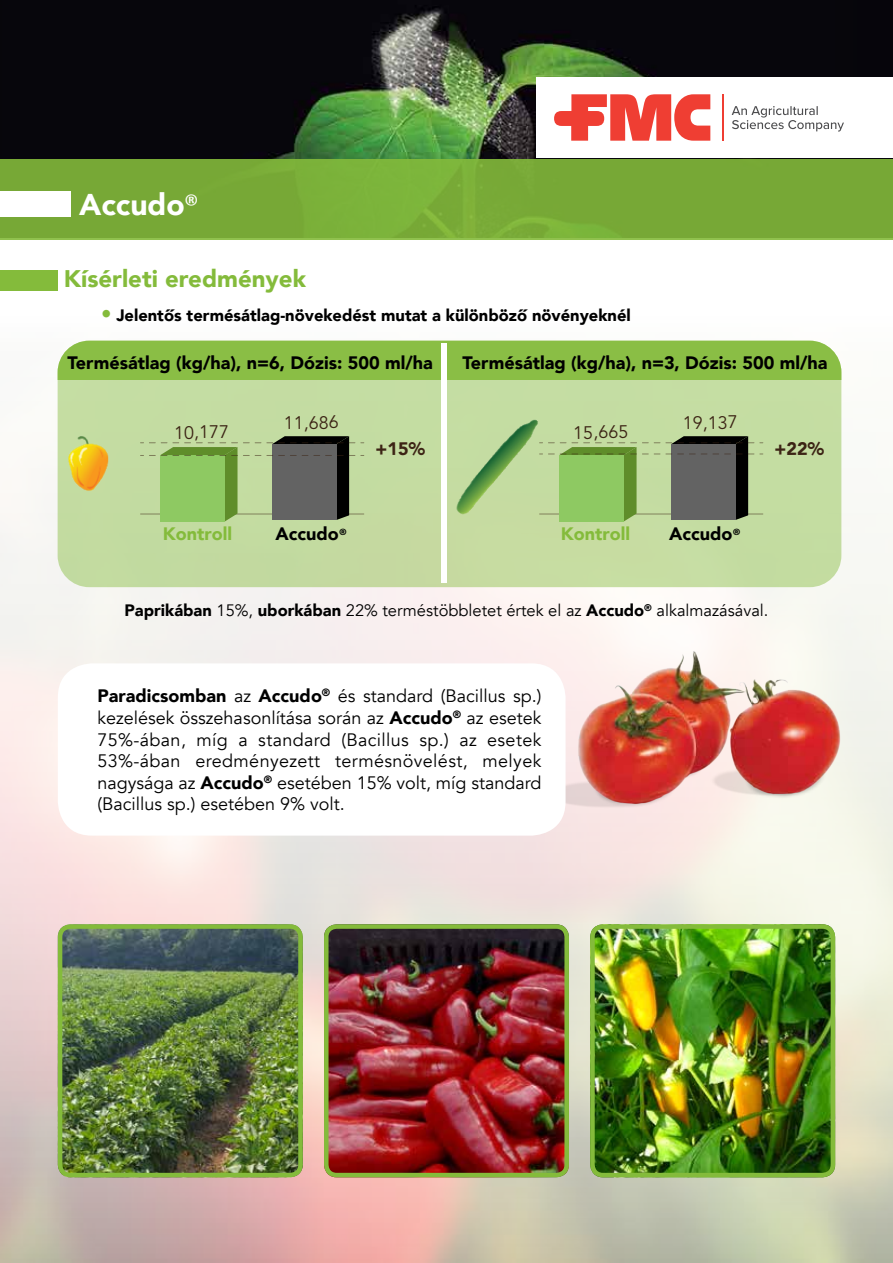
<style>
.page{position:relative;width:893px;height:1263px;background:#fff}
.page>*{position:absolute;margin:0;border:0;box-sizing:border-box;transform-origin:0 0}
.t1{font:900 30px "Avenir";color:#fff}
.t2{font:900 24px "Avenir";color:#84bb3b}
.t3{font:18px/21.6px "Avenir";color:#000;text-align:justify}
.t4{font:900 18px "Avenir";color:#000}
.t5{font:18px "Avenir";color:#3c2415}
.t6{font:900 18px "Avenir";color:#84bb3b}
.t7{font:900 18px "Avenir";color:#3c2415}
.t8{font:16.5px "Avenir";color:#000}
.t9{font:900 16.5px "Avenir";color:#000}
.s1{font-family:"Calibri";font-weight:400}
.s2{font-weight:400;font-size:21px;color:#84bb3b}
.s3{font-family:"Calibri";font-weight:700;font-size:16.5px}
.s4{font-weight:900}
</style>
<div class="page">
<img style="left:0;top:290px;width:893px;height:973px">
<img style="left:0;top:0;width:893px;height:159px">
<div style="left:0;top:159px;width:893px;height:81px;background:linear-gradient(to right,#79ab38,#78aa36)"></div>
<div style="left:0;top:191px;width:70px;height:26px;background:#fff"></div>
<div style="left:537px;top:77px;width:356px;height:81px;background:#fff"></div>
<svg style="left:554px;top:94px;width:156px;height:47px"></svg>
<svg style="left:732px;top:106px;width:112px;height:26px"></svg>
<hr style="left:722px;top:94px;width:2px;height:47px;background:#ef3e33">
<div style="left:58px;top:341px;width:783px;height:246px;background:#c4dca2"></div>
<div style="left:58px;top:341px;width:783px;height:39px;background:#8abe45"></div>
<img style="left:68px;top:436px;width:41px;height:55px">
<img style="left:456px;top:419px;width:84px;height:96px">
<svg style="left:141px;top:436px;width:223px;height:85px"></svg>
<svg style="left:540px;top:436px;width:223px;height:85px"></svg>
<div style="left:441px;top:343px;width:5px;height:239px;background:#fff"></div>
<img style="left:512px;top:601px;width:381px;height:255px">
<div style="left:0;top:270px;width:58px;height:20px;background:#84bb3b"></div>
<div style="left:58px;top:663px;width:508px;height:173px;background:#fff;border-radius:34px"></div>
<img style="left:58px;top:924px;width:245px;height:253px">
<div style="left:58px;top:924px;width:245px;height:253px;border:4px solid #84bb3b;border-radius:11px"></div>
<img style="left:324px;top:924px;width:245px;height:253px">
<div style="left:324px;top:924px;width:245px;height:253px;border:4px solid #84bb3b;border-radius:11px"></div>
<img style="left:590px;top:924px;width:245px;height:253px">
<div style="left:590px;top:924px;width:245px;height:253px;border:4px solid #84bb3b;border-radius:11px"></div>
<h1 class="t1" style="left:79px;top:179px;width:122px">Accudo<span class="s1">®</span></h1>
<h2 class="t2" style="left:64px;top:258px;width:244px">Kísérleti eredmények</h2>
<p class="t9" style="left:101px;top:301px;width:531px"><span class="s2">•</span> Jelentős termésátlag-növekedést mutat a különböző növényeknél</p>
<p class="t4" style="left:68px;top:347px;width:367px">Termésátlag (kg/ha), n=6, Dózis: 500 ml/ha</p>
<p class="t4" style="left:462px;top:347px;width:367px">Termésátlag (kg/ha), n=3, Dózis: 500 ml/ha</p>
<p class="t5" style="left:174px;top:422px;width:57px;rotate:-1deg">10,177</p>
<p class="t5" style="left:284px;top:413px;width:57px;rotate:-1deg">11,686</p>
<p class="t7" style="left:375px;top:433px;width:51px;rotate:-1deg">+15%</p>
<p class="t5" style="left:573px;top:422px;width:57px;rotate:-1deg">15,665</p>
<p class="t5" style="left:683px;top:413px;width:57px;rotate:-1deg">19,137</p>
<p class="t7" style="left:774px;top:433px;width:51px;rotate:-1deg">+22%</p>
<p class="t6" style="left:163px;top:518px;width:71px">Kontroll</p>
<p class="t4" style="left:275px;top:518px;width:73px">Accudo<span class="s3">®</span></p>
<p class="t6" style="left:561px;top:518px;width:71px">Kontroll</p>
<p class="t4" style="left:669px;top:518px;width:73px">Accudo<span class="s3">®</span></p>
<p class="t8" style="left:125px;top:600px;width:645px"><span class="s4">Paprikában</span> 15%, <span class="s4">uborkában</span> 22% terméstöbbletet értek el az <span class="s4">Accudo</span><sup>®</sup> alkalmazásával.</p>
<p class="t3" style="left:97px;top:686px;width:445px"><span class="s4">Paradicsomban</span> az <span class="s4">Accudo</span><sup>®</sup> és standard (Bacillus sp.) kezelések összehasonlítása során az <span class="s4">Accudo</span><sup>®</sup> az esetek 75%-ában, míg a standard (Bacillus sp.) az esetek 53%-ában eredményezett termésnövelést, melyek nagysága az <span class="s4">Accudo</span><sup>®</sup> esetében 15% volt, míg standard (Bacillus sp.) esetében 9% volt.</p>
</div>
